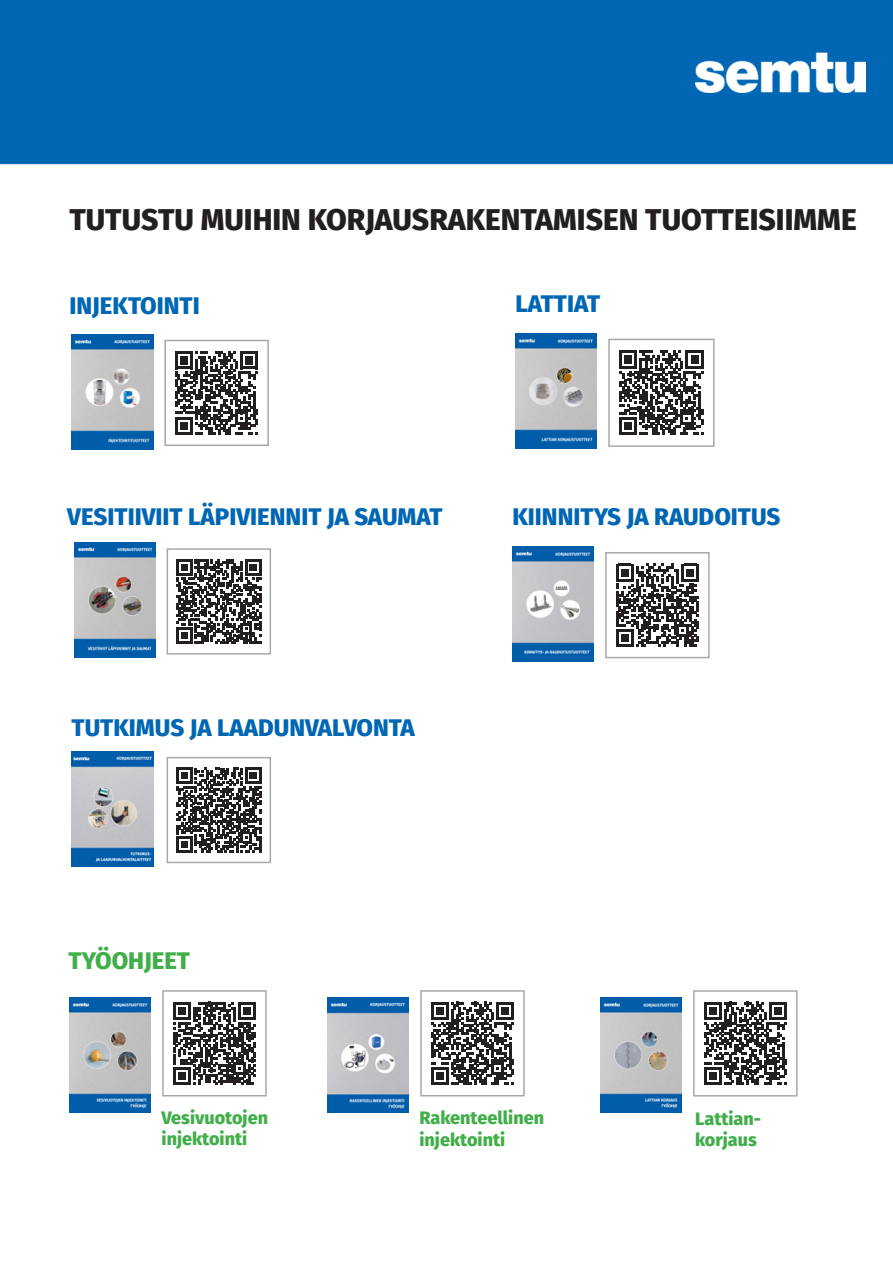
<style>
.page{position:relative;width:893px;height:1263px;background:#fff}
.page>*{position:absolute;margin:0;border:0;box-sizing:border-box;transform-origin:0 0}
.t1{font:800 30px "Fira Sans";color:#231f20}
.t2{font:800 24px "Fira Sans";color:#0166b3}
.t3{font:800 24px "Fira Sans";color:#40ae49}
.t4{font:800 18px/21.6px "Fira Sans";color:#40ae49}
</style>
<div class="page">
<div style="left:0;top:0;width:893px;height:164px;background:#0166b3"></div>
<img style="left:695px;top:53px;width:170px;height:39px">
<img style="left:72px;top:334px;width:81px;height:115px">
<svg style="left:175px;top:351px;width:83px;height:83px"></svg>
<div style="left:164px;top:340px;width:105px;height:106px;border:2px solid #a8a9ad"></div>
<img style="left:516px;top:333px;width:81px;height:115px">
<svg style="left:619px;top:351px;width:85px;height:84px"></svg>
<div style="left:608px;top:339px;width:107px;height:108px;border:2px solid #a8a9ad"></div>
<img style="left:74px;top:543px;width:81px;height:115px">
<svg style="left:176px;top:559px;width:85px;height:85px"></svg>
<div style="left:167px;top:548px;width:104px;height:107px;border:2px solid #a8a9ad"></div>
<img style="left:513px;top:547px;width:81px;height:114px">
<svg style="left:616px;top:564px;width:83px;height:83px"></svg>
<div style="left:605px;top:552px;width:105px;height:106px;border:2px solid #a8a9ad"></div>
<img style="left:72px;top:751px;width:81px;height:115px">
<svg style="left:176px;top:768px;width:85px;height:84px"></svg>
<div style="left:167px;top:757px;width:104px;height:106px;border:2px solid #a8a9ad"></div>
<img style="left:70px;top:997px;width:81px;height:115px">
<svg style="left:173px;top:1002px;width:83px;height:83px"></svg>
<div style="left:162px;top:990px;width:105px;height:106px;border:2px solid #a8a9ad"></div>
<img style="left:328px;top:997px;width:81px;height:115px">
<svg style="left:431px;top:1002px;width:83px;height:83px"></svg>
<div style="left:420px;top:990px;width:105px;height:106px;border:2px solid #a8a9ad"></div>
<img style="left:601px;top:997px;width:81px;height:115px">
<svg style="left:704px;top:1002px;width:83px;height:83px"></svg>
<div style="left:693px;top:990px;width:105px;height:106px;border:2px solid #a8a9ad"></div>
<p class="t1" style="left:69px;top:198px;width:789px">TUTUSTU MUIHIN KORJAUSRAKENTAMISEN TUOTTEISIIMME</p>
<p class="t2" style="left:69px;top:289px;width:132px">INJEKTOINTI</p>
<p class="t2" style="left:515px;top:287px;width:87px">LATTIAT</p>
<p class="t2" style="left:67px;top:500px;width:377px">VESITIIVIIT LÄPIVIENNIT JA SAUMAT</p>
<p class="t2" style="left:512px;top:500px;width:270px">KIINNITYS JA RAUDOITUS</p>
<p class="t2" style="left:72px;top:710px;width:345px">TUTKIMUS JA LAADUNVALVONTA</p>
<p class="t3" style="left:69px;top:944px;width:123px">TYÖOHJEET</p>
<p class="t4" style="left:162px;top:1107px;width:108px">Vesivuotojen injektointi</p>
<p class="t4" style="left:420px;top:1107px;width:126px">Rakenteellinen injektointi</p>
<p class="t4" style="left:695px;top:1108px;width:68px">Lattian&shy;korjaus</p>
</div>
